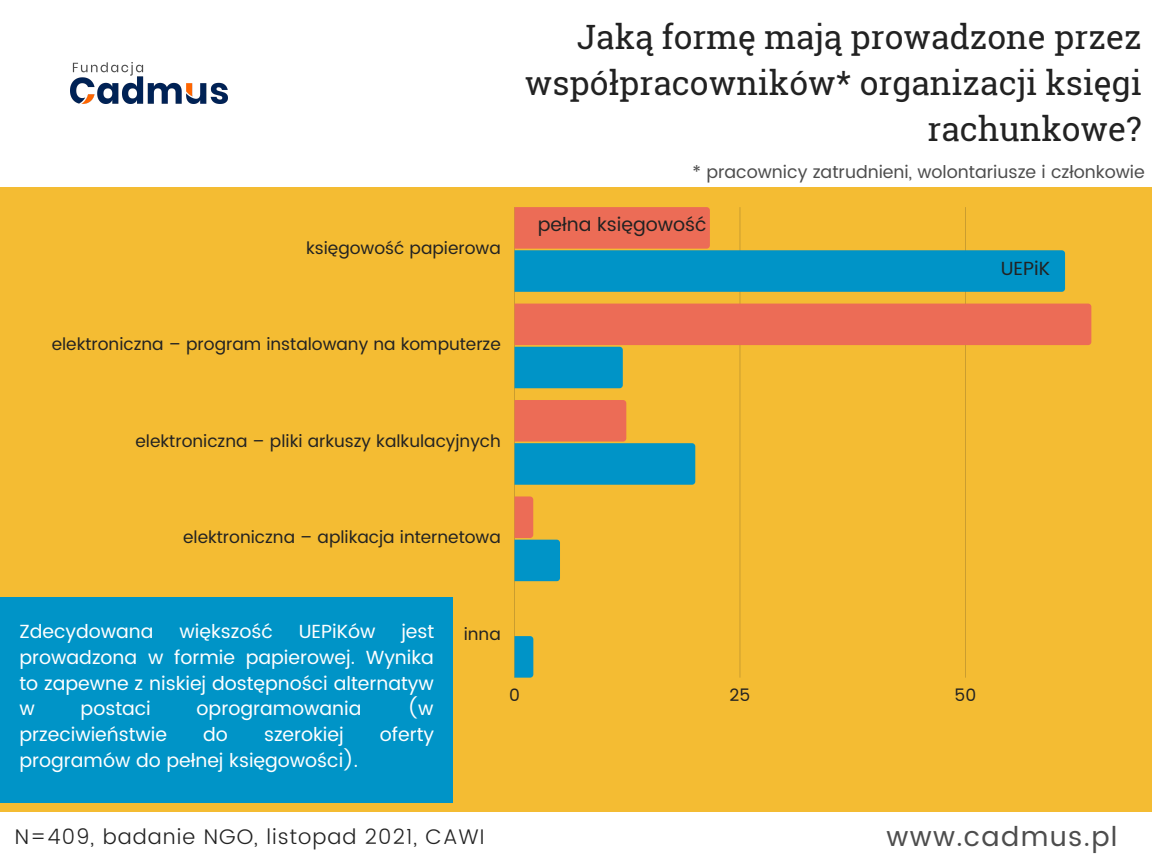
<style>
.page{position:relative;width:1152px;height:864px;background:#fff}
.page>*{position:absolute;margin:0;border:0;box-sizing:border-box;transform-origin:0 0}
.t1{font:33.45px/46.2px "Roboto Slab";color:#222;text-align:right}
.t2{font:27.15px "Poppins";letter-spacing:.05em;color:#4d4d4d}
.t3{font:300 21.15px "Poppins";letter-spacing:.05em;color:#222}
.t4{font:19.05px/25.8px "Poppins";color:#fff;text-align:justify}
.t5{font:19.05px "Poppins";color:#222}
.t6{font:17.55px "Poppins";color:#4d4d4d}
.t7{font:17.1px "Poppins";color:#222}
</style>
<div class="page">
<div style="left:0;top:188px;width:1152px;height:676px;background:#f4bc33"></div>
<img style="left:71px;top:63px;width:156px;height:40px">
<hr style="left:514px;top:207px;width:1px;height:471px;background:#222">
<hr style="left:740px;top:207px;width:1px;height:471px;background:#222">
<hr style="left:965px;top:207px;width:1px;height:471px;background:#222">
<hr style="left:1151px;top:207px;width:1px;height:471px;background:#222">
<svg style="left:515px;top:207px;width:550px;height:85px"></svg>
<svg style="left:515px;top:304px;width:576px;height:84px"></svg>
<svg style="left:515px;top:400px;width:180px;height:85px"></svg>
<svg style="left:515px;top:496px;width:45px;height:85px"></svg>
<svg style="left:515px;top:636px;width:18px;height:42px"></svg>
<div style="left:0;top:812px;width:1152px;height:52px;background:#fff"></div>
<div style="left:0;top:597px;width:452px;height:205px;background:#0094c7"></div>
<p class="t1" style="left:525px;top:12px;width:618px">Jaką formę mają prowadzone przez współpracowników* organizacji księgi rachunkowe?</p>
<p class="t6" style="left:692px;top:162px;width:454px">* pracownicy zatrudnieni, wolontariusze i członkowie</p>
<p class="t7" style="left:306px;top:238px;width:196px">księgowość papierowa</p>
<p class="t7" style="left:52px;top:334px;width:451px">elektroniczna – program instalowany na komputerze</p>
<p class="t7" style="left:136px;top:431px;width:367px">elektroniczna – pliki arkuszy kalkulacyjnych</p>
<p class="t5" style="left:538px;top:214px;width:170px">pełna księgowość</p>
<p class="t5" style="left:1001px;top:257px;width:51px">UEPiK</p>
<p class="t7" style="left:183px;top:527px;width:319px">elektroniczna – aplikacja internetowa</p>
<p class="t4" style="left:19px;top:618px;width:136px">Zdecydowana</p>
<p class="t4" style="left:180px;top:618px;width:95px">większość</p>
<p class="t4" style="left:299px;top:618px;width:78px">UEPiKów</p>
<p class="t4" style="left:19px;top:618px;width:416px;text-indent:382px">jest prowadzona w formie papierowej. Wynika to zapewne z niskiej dostępności alternatyw w</p>
<p class="t4" style="left:81px;top:696px;width:72px">postaci</p>
<p class="t4" style="left:197px;top:696px;width:166px">oprogramowania</p>
<p class="t4" style="left:407px;top:696px;width:28px">(w</p>
<p class="t4" style="left:19px;top:722px;width:149px">przeciwieństwie</p>
<p class="t4" style="left:203px;top:722px;width:26px">do</p>
<p class="t4" style="left:264px;top:722px;width:81px">szerokiej</p>
<p class="t4" style="left:380px;top:722px;width:56px">oferty</p>
<p class="t4" style="left:19px;top:748px;width:340px">programów do pełnej księgowości).</p>
<p class="t7" style="left:464px;top:624px;width:39px">inna</p>
<p class="t7" style="left:509px;top:685px;width:12px">0</p>
<p class="t7" style="left:730px;top:685px;width:22px">25</p>
<p class="t7" style="left:955px;top:685px;width:23px">50</p>
<p class="t3" style="left:15px;top:825px;width:471px">N=409, badanie NGO, listopad 2021, CAWI</p>
<p class="t2" style="left:887px;top:821px;width:232px">www.cadmus.pl</p>
</div>
